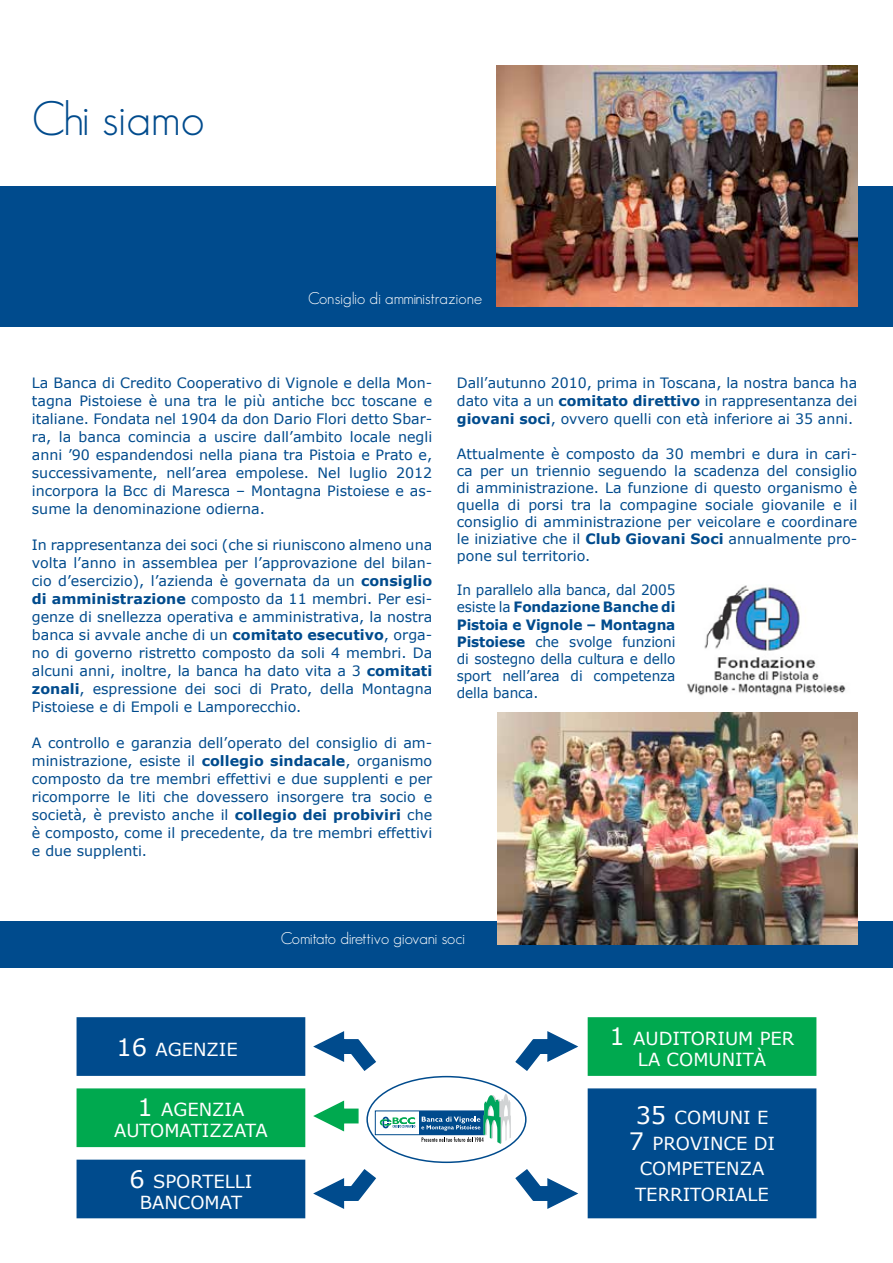
<style>
.page{position:relative;width:893px;height:1263px;background:#fff}
.page>*{position:absolute;margin:0;border:0;box-sizing:border-box;transform-origin:0 0}
.t1{font:300 47.25px "Geosans";color:#004b8d}
.t2{font:18px/21px "Verdana";color:#fff;text-align:center}
.t3{font:300 16.5px "Geosans";color:#fff}
.t4{font:14.25px/18px "Verdana";color:#004b8d;text-align:justify}
.t5{font:14.25px/17.1px "Verdana";color:#004b8d;text-align:justify;scale:.96 1}
.s1{font-weight:700}
.s2{font-size:24px}
</style>
<div class="page">
<div style="left:0;top:186px;width:893px;height:141px;background:#004b8d"></div>
<div style="left:0;top:921px;width:893px;height:46px;background:#004b8d"></div>
<div style="left:375px;top:1111px;width:109px;height:24px;border:1px solid #004b8d"></div>
<svg style="left:421px;top:1094px;width:90px;height:50px"></svg>
<svg style="left:380px;top:1117px;width:35px;height:11px"></svg>
<img style="left:497px;top:712px;width:360px;height:232px">
<img style="left:496px;top:66px;width:361px;height:240px">
<img style="left:687px;top:585px;width:159px;height:111px">
<div style="left:366px;top:1076px;width:161px;height:87px;border:2px solid #004b8d;border-radius:50%"></div>
<div style="left:77px;top:1088px;width:228px;height:59px;background:#00a94f;border:2px solid #00a94f"></div>
<div style="left:77px;top:1160px;width:228px;height:58px;background:#004b8d"></div>
<div style="left:77px;top:1017px;width:228px;height:59px;background:#004b8d;border:2px solid #004b8d"></div>
<div style="left:588px;top:1088px;width:228px;height:130px;background:#004b8d;border:2px solid #004b8d"></div>
<div style="left:588px;top:1017px;width:228px;height:59px;background:#00a94f;border:2px solid #00a94f"></div>
<svg style="left:313px;top:1100px;width:46px;height:32px"></svg>
<svg style="left:313px;top:1031px;width:63px;height:40px"></svg>
<svg style="left:515px;top:1031px;width:64px;height:40px"></svg>
<svg style="left:313px;top:1169px;width:63px;height:40px"></svg>
<svg style="left:515px;top:1169px;width:64px;height:40px"></svg>
<h1 class="t1" style="left:32px;top:92px;width:174px">Chi siamo</h1>
<p class="t3" style="left:308px;top:289px;width:176px">Consiglio di amministrazione</p>
<p class="t4" style="left:32px;top:374px;width:402px">La Banca di Credito Cooperativo di Vignole e della Mon&shy;tagna Pistoiese è una tra le più antiche bcc toscane e italiane. Fondata nel 1904 da don Dario Flori detto Sbar&shy;ra, la banca comincia a uscire dall’ambito locale negli anni ’90 espandendosi nella piana tra Pistoia e Prato e, successivamente, nell’area empolese. Nel luglio 2012 incorpora la Bcc di Maresca – Montagna Pistoiese e as&shy;sume la denominazione odierna.</p>
<p class="t4" style="left:32px;top:536px;width:402px">In rappresentanza dei soci (che si riuniscono almeno una volta l’anno in assemblea per l’approvazione del bilan&shy;cio d’esercizio), l’azienda è governata da un <span class="s1">consiglio di amministrazione</span> composto da 11 membri. Per esi&shy;genze di snellezza operativa e amministrativa, la nostra banca si avvale anche di un <span class="s1">comitato esecutivo</span>, orga&shy;no di governo ristretto composto da soli 4 membri. Da alcuni anni, inoltre, la banca ha dato vita a 3 <span class="s1">comitati zonali</span>, espressione dei soci di Prato, della Montagna Pistoiese e di Empoli e Lamporecchio.</p>
<p class="t4" style="left:32px;top:734px;width:402px">A controllo e garanzia dell’operato del consiglio di am&shy;ministrazione, esiste il <span class="s1">collegio sindacale</span>, organismo composto da tre membri effettivi e due supplenti e per ricomporre le liti che dovessero insorgere tra socio e società, è previsto anche il <span class="s1">collegio dei probiviri</span> che è composto, come il precedente, da tre membri effettivi e due supplenti.</p>
<p class="t4" style="left:457px;top:374px;width:402px">Dall’autunno 2010, prima in Toscana, la nostra banca ha dato vita a un <span class="s1">comitato direttivo</span> in rappresentanza dei <span class="s1">giovani soci</span>, ovvero quelli con età inferiore ai 35 anni.</p>
<p class="t4" style="left:457px;top:444px;width:402px;line-height:17.1px">Attualmente è composto da 30 membri e dura in cari&shy;ca per un triennio seguendo la scadenza del consiglio di amministrazione. La funzione di questo organismo è quella di porsi tra la compagine sociale giovanile e il consiglio di amministrazione per veicolare e coordinare le iniziative che il <span class="s1">Club Giovani Soci</span> annualmente pro&shy;pone sul territorio.</p>
<p class="t5" style="left:457px;top:581px;width:229px">In parallelo alla banca, dal 2005 esiste la <span class="s1">Fondazione Banche di Pistoia e Vignole – Montagna Pistoiese</span> che svolge funzioni di sostegno della cultura e dello sport nell’area di competenza della banca.</p>
<p class="t3" style="left:281px;top:929px;width:186px">Comitato direttivo giovani soci</p>
<p class="t2" style="left:117px;top:1038px;width:123px"><span class="s2">16</span> AGENZIE</p>
<p class="t2" style="left:114px;top:1099px;width:155px"><span class="s2">1</span> AGENZIA<br>AUTOMATIZZATA</p>
<p class="t2" style="left:129px;top:1170px;width:125px"><span class="s2">6</span> SPORTELLI<br>BANCOMAT</p>
<p class="t2" style="left:610px;top:1027px;width:186px"><span class="s2">1</span> AUDITORIUM PER<br>LA COMUNITà</p>
<p class="t2" style="left:636px;top:1107px;width:53px"><span class="s2">35</span> comuni</p>
<p class="t2" style="left:757px;top:1107px;width:10px">e</p>
<p class="t2" style="left:629px;top:1132px;width:37px"><span class="s2">7</span> province</p>
<p class="t2" style="left:754px;top:1132px;width:11px">di</p>
<p class="t2" style="left:635px;top:1155px;width:18px;line-height:25.5px;text-align:left">competenza territoriale</p>
</div>
